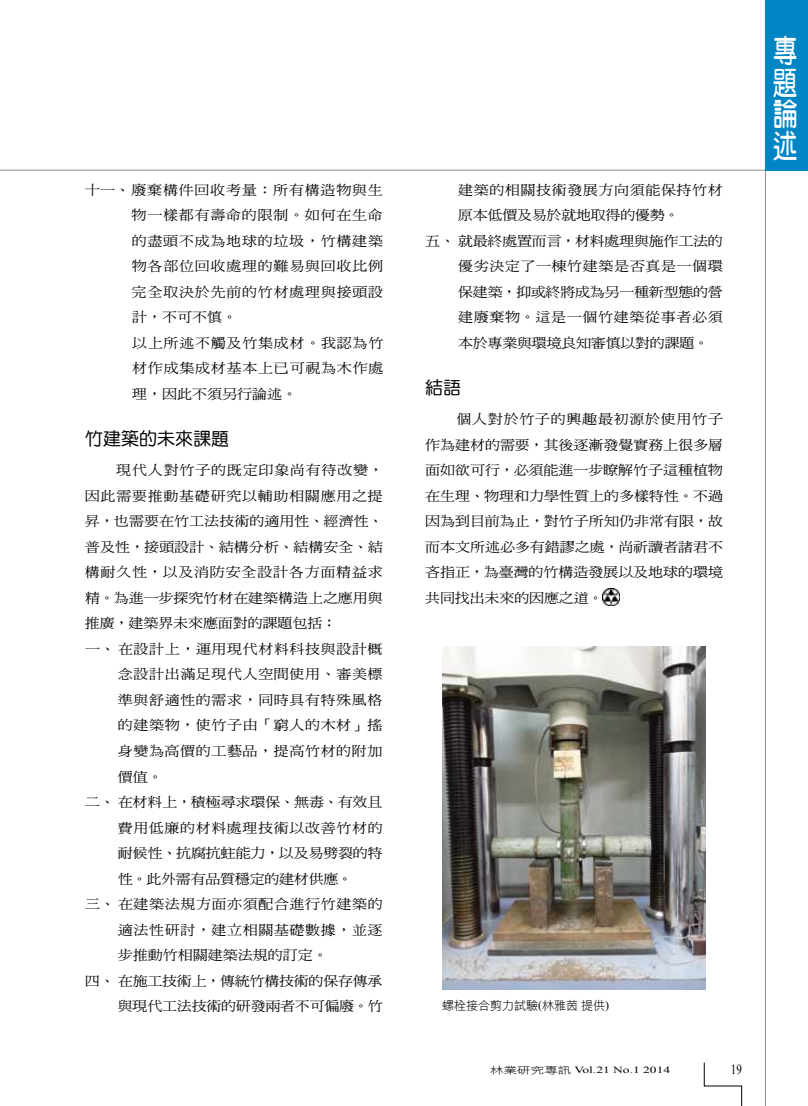
<style>
.page{position:relative;width:808px;height:1106px;background:#fff}
.page>*{position:absolute;margin:0;border:0;box-sizing:border-box;transform-origin:0 0}
.t1{font:31.5px/31.5px "DF Yuan W7 WINP BF";color:#fff;text-align:justify;scale:.77 1}
.t2{font:18px "DF Yuan W5 WINP BF";color:#000}
.t3{font:13.8px "Times New Roman";color:#000;scale:.8 1}
.t4{font:13.5px/25.5px "DF Ming W5 WINP BF";letter-spacing:.04em;color:#000;scale:1.11 1}
.t5{font:13.5px "DF Ming W5 WINP BF";letter-spacing:-.015em;color:#000;scale:1.11 1}
.t6{font:13.5px "DF Ming W5 WINP BF";letter-spacing:-.01em;color:#000;scale:1.11 1}
.t7{font:13.5px "DF Ming W5 WINP BF";letter-spacing:-.005em;color:#000;scale:1.11 1}
.t8{font:13.5px "DF Ming W5 WINP BF";letter-spacing:.005em;color:#000;scale:1.11 1}
.t9{font:13.5px "DF Ming W5 WINP BF";letter-spacing:.01em;color:#000;scale:1.11 1}
.t10{font:13.5px "DF Ming W5 WINP BF";color:#000;scale:1.11 1}
.t11{font:12px "DF Hei W3 WINP BF";color:#000}
.t12{font:9.45px "Times New Roman";color:#000;scale:1.43 1}
.s1{font-family:"Times New Roman"}
.s2{font-family:"DF Hei W3 WINP BF"}
</style>
<div class="page">
<hr style="left:0;top:170px;width:808px;height:1px;background:#636363">
<hr style="left:765px;top:0;width:1px;height:1106px;background:#636363">
<svg style="left:704px;top:1062px;width:38px;height:44px"></svg>
<div style="left:766px;top:0;width:42px;height:170px;background:#0085c4"></div>
<img style="left:603px;top:588px;width:16px;height:17px">
<img style="left:442px;top:646px;width:264px;height:344px">
<p class="t4" style="left:132px;top:177px;width:228px;text-indent:-47px">十一、廢棄構件回收考量：所有構造物與生物一樣都有壽命的限制。如何在生命的盡頭不成為地球的垃圾，竹構建築物各部位回收處理的難易與回收比例完全取決於先前的竹材處理與接頭設計，不可不慎。<br>以上所述不觸及竹集成材。我認為竹材作成集成材基本上已可視為木作處理，因此不須另行論述。</p>
<h2 class="t2" style="left:85px;top:430px;width:145px">竹建築的未來課題</h2>
<p class="t4" style="left:116px;top:457px;width:242px">現代人對竹子的既定印象尚有待改變，</p>
<p class="t4" style="left:85px;top:483px;width:270px">因此需要推動基礎研究以輔助相關應用之提</p>
<p class="t8" style="left:85px;top:514px;width:270px">昇，也需要在竹工法技術的適用性、經濟性、</p>
<p class="t9" style="left:85px;top:540px;width:270px">普及性，接頭設計、結構分析、結構安全、結</p>
<p class="t4" style="left:85px;top:559px;width:270px">構耐久性，以及消防安全設計各方面精益求</p>
<p class="t7" style="left:85px;top:591px;width:270px">精。為進一步探究竹材在建築構造上之應用與</p>
<p class="t7" style="left:85px;top:616px;width:228px">推廣，建築界未來應面對的課題包括：</p>
<p class="t4" style="left:85px;top:636px;width:270px">一、在設計上，運用現代材料科技與設計概</p>
<p class="t4" style="left:118px;top:661px;width:240px">念設計出滿足現代人空間使用、審美標</p>
<p class="t4" style="left:118px;top:687px;width:240px">準與舒適性的需求，同時具有特殊風格</p>
<p class="t4" style="left:118px;top:712px;width:240px">的建築物，使竹子由「窮人的木材」搖</p>
<p class="t4" style="left:118px;top:738px;width:240px">身變為高價的工藝品，提高竹材的附加</p>
<p class="t4" style="left:118px;top:763px;width:42px">價值。</p>
<p class="t6" style="left:85px;top:795px;width:270px">二、在材料上，積極尋求環保、無毒、有效且</p>
<p class="t4" style="left:118px;top:814px;width:240px">費用低廉的材料處理技術以改善竹材的</p>
<p class="t6" style="left:118px;top:846px;width:240px">耐候性、抗腐抗蛀能力，以及易劈裂的特</p>
<p class="t5" style="left:118px;top:871px;width:213px">性。此外需有品質穩定的建材供應。</p>
<p class="t4" style="left:85px;top:891px;width:270px">三、在建築法規方面亦須配合進行竹建築的</p>
<p class="t4" style="left:118px;top:916px;width:240px">適法性研討，建立相關基礎數據，並逐</p>
<p class="t10" style="left:118px;top:948px;width:191px">步推動竹相關建築法規的訂定。</p>
<p class="t5" style="left:85px;top:973px;width:270px">四、在施工技術上，傳統竹構技術的保存傳承</p>
<p class="t5" style="left:118px;top:999px;width:240px">與現代工法技術的研發兩者不可偏廢。竹</p>
<p class="t4" style="left:458px;top:177px;width:240px">建築的相關技術發展方向須能保持竹材</p>
<p class="t5" style="left:458px;top:208px;width:201px">原本低價及易於就地取得的優勢。</p>
<p class="t5" style="left:425px;top:234px;width:270px">五、就最終處置而言，材料處理與施作工法的</p>
<p class="t4" style="left:458px;top:253px;width:240px">優劣決定了一棟竹建築是否真是一個環</p>
<p class="t5" style="left:458px;top:285px;width:240px">保建築，抑或終將成為另一種新型態的營</p>
<p class="t4" style="left:458px;top:304px;width:240px">建廢棄物。這是一個竹建築從事者必須</p>
<p class="t5" style="left:458px;top:336px;width:227px">本於專業與環境良知審慎以對的課題。</p>
<h2 class="t2" style="left:425px;top:379px;width:37px">結語</h2>
<p class="t4" style="left:425px;top:406px;width:270px;text-align:justify;text-indent:31px">個人對於竹子的興趣最初源於使用竹子作為建材的需要，其後逐漸發覺實務上很多層面如欲可行，必須能進一步瞭解竹子這種植物在生理、物理和力學性質上的多樣特性。不過因為到目前為止，對竹子所知仍非常有限，故而本文所述必多有錯謬之處，尚祈讀者諸君不吝指正，為臺灣的竹構造發展以及地球的環境共同找出未來的因應之道。</p>
<h1 class="t1" style="left:773px;top:35px;width:32px">專題論述</h1>
<p class="t11" style="left:442px;top:999px;width:168px">螺栓接合剪力試驗<span class="s1">(</span>林雅茵提供<span class="s1">)</span></p>
<p class="t12" style="left:490px;top:1063px;width:127px"><span class="s2">林業研究專訊</span> Vol.21 No.1 2014</p>
<p class="t3" style="left:731px;top:1060px;width:15px">19</p>
</div>
